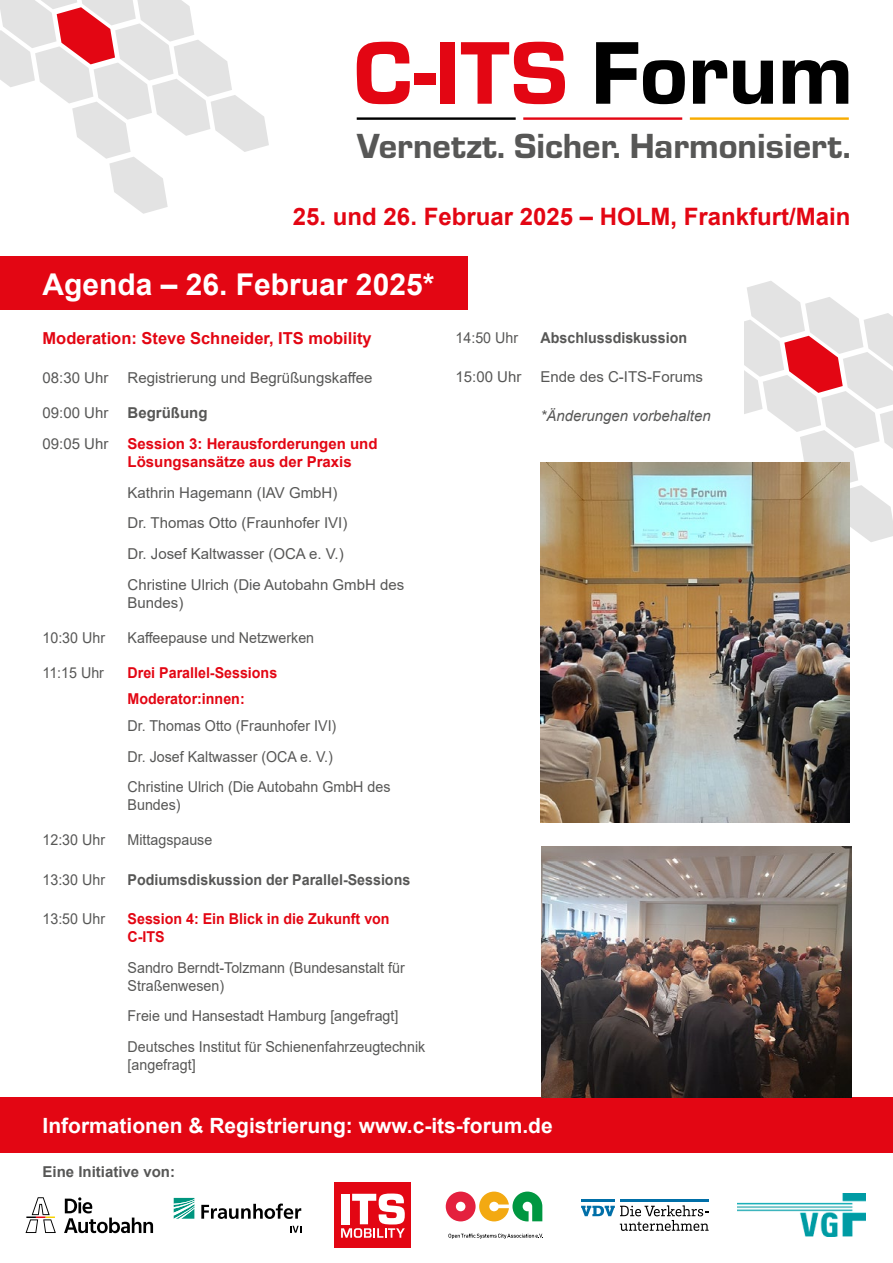
<style>
.page{position:relative;width:893px;height:1263px;background:#fff}
.page>*{position:absolute;margin:0;border:0;box-sizing:border-box;transform-origin:0 0}
.t1{font:92.25px "Eurostile Hea";color:#e30613}
.t2{font:36.15px "Eurostile Hea";color:#575756}
.t3{font:700 30px "Arial";color:#fff}
.t4{font:700 24px "Arial";color:#e30613}
.t5{font:700 21px "Arial";color:#fff}
.t6{font:700 16.5px "Arial";color:#e30613}
.t7{font:15px/30.8px "Arial";color:#575756;scale:.95 1}
.t8{font:15px/30.8px "Arial";color:#575756}
.t9{font:700 15px/26.5px "Arial";color:#e30613;scale:.95 1}
.t10{font:700 15px "Arial";color:#575756;scale:.95 1}
.t11{font:700 15px/18px "Arial";color:#e30613}
.t12{font:700 15px "Arial";color:#575756}
.t13{font:italic 15px "Arial";color:#575756}
.s1{color:#000}
</style>
<div class="page">
<svg style="left:0;top:0;width:269px;height:214px"></svg>
<svg style="left:744px;top:281px;width:149px;height:261px"></svg>
<hr style="left:357px;top:117px;width:159px;height:3px;background:#000">
<hr style="left:523px;top:117px;width:159px;height:3px;background:#e30613">
<hr style="left:690px;top:117px;width:159px;height:3px;background:#f8ac00">
<div style="left:0;top:1097px;width:893px;height:55px;background:#e30613"></div>
<hr style="left:581px;top:1199px;width:34px;height:3px;background:#006fa8">
<hr style="left:620px;top:1199px;width:89px;height:3px;background:#006fa8">
<svg style="left:581px;top:1205px;width:128px;height:26px"></svg>
<svg style="left:446px;top:1191px;width:96px;height:30px"></svg>
<svg style="left:448px;top:1234px;width:95px;height:5px"></svg>
<div style="left:335px;top:1182px;width:76px;height:66px;background:#e30613"></div>
<svg style="left:341px;top:1193px;width:64px;height:45px"></svg>
<img style="left:738px;top:1194px;width:127px;height:43px">
<svg style="left:174px;top:1198px;width:20px;height:21px"></svg>
<svg style="left:201px;top:1203px;width:100px;height:16px"></svg>
<svg style="left:290px;top:1226px;width:11px;height:7px"></svg>
<svg style="left:26px;top:1197px;width:127px;height:36px"></svg>
<div style="left:0;top:256px;width:467px;height:53px;background:#e30613"></div>
<img style="left:541px;top:462px;width:308px;height:361px">
<img style="left:541px;top:846px;width:310px;height:251px">
<h1 class="t1" style="left:354px;top:8px;width:501px">C-ITS <span class="s1">Forum</span></h1>
<h2 class="t2" style="left:357px;top:120px;width:495px">Vernetzt. Sicher. Harmonisiert.</h2>
<h3 class="t4" style="left:293px;top:200px;width:559px">25. und 26. Februar 2025 – HOLM, Frankfurt/Main</h3>
<h3 class="t3" style="left:43px;top:263px;width:393px">Agenda – 26. Februar 2025*</h3>
<p class="t6" style="left:43px;top:326px;width:331px">Moderation: Steve Schneider, ITS mobility</p>
<p class="t8" style="left:43px;top:362px;width:67px">08:30 Uhr</p>
<p class="t8" style="left:128px;top:362px;width:246px">Registrierung und Begrüßungskaffee</p>
<p class="t8" style="left:43px;top:397px;width:67px">09:00 Uhr</p>
<p class="t12" style="left:128px;top:402px;width:81px">Begrüßung</p>
<p class="t8" style="left:43px;top:428px;width:67px">09:05 Uhr</p>
<p class="t11" style="left:128px;top:435px;width:252px">Session 3: Herausforderungen und<br>Lösungsansätze aus der Praxis</p>
<p class="t8" style="left:128px;top:477px;width:278px">Kathrin Hagemann (IAV GmbH)<br>Dr. Thomas Otto (Fraunhofer IVI)<br>Dr. Josef Kaltwasser (OCA e. V.)<br>Christine Ulrich (Die Autobahn GmbH des</p>
<p class="t8" style="left:128px;top:587px;width:57px">Bundes)</p>
<p class="t7" style="left:43px;top:622px;width:67px">10:30 Uhr</p>
<p class="t7" style="left:128px;top:622px;width:198px">Kaffeepause und Netzwerken</p>
<p class="t7" style="left:43px;top:657px;width:66px">11:15 Uhr</p>
<p class="t9" style="left:128px;top:659px;width:159px">Drei Parallel-Sessions<br>Moderator:innen:</p>
<p class="t7" style="left:128px;top:710px;width:278px">Dr. Thomas Otto (Fraunhofer IVI)<br>Dr. Josef Kaltwasser (OCA e. V.)<br>Christine Ulrich (Die Autobahn GmbH des</p>
<p class="t7" style="left:128px;top:790px;width:57px">Bundes)</p>
<p class="t7" style="left:43px;top:825px;width:67px">12:30 Uhr</p>
<p class="t7" style="left:128px;top:825px;width:91px">Mittagspause</p>
<p class="t7" style="left:43px;top:864px;width:67px">13:30 Uhr</p>
<p class="t10" style="left:128px;top:869px;width:299px">Podiumsdiskussion der Parallel-Sessions</p>
<p class="t7" style="left:43px;top:903px;width:67px">13:50 Uhr</p>
<p class="t9" style="left:128px;top:910px;width:277px;line-height:18px">Session 4: Ein Blick in die Zukunft von<br>C-ITS</p>
<p class="t7" style="left:128px;top:958px;width:293px;line-height:18px">Sandro Berndt-Tolzmann (Bundesanstalt für<br>Straßenwesen)</p>
<p class="t7" style="left:128px;top:1001px;width:315px">Freie und Hansestadt Hamburg [angefragt]<br>Deutsches Institut für Schienenfahrzeugtechnik</p>
<p class="t7" style="left:128px;top:1049px;width:73px">[angefragt]</p>
<p class="t7" style="left:456px;top:322px;width:67px">14:50 Uhr</p>
<p class="t10" style="left:541px;top:327px;width:156px">Abschlussdiskussion</p>
<p class="t8" style="left:455px;top:361px;width:67px">15:00 Uhr</p>
<p class="t8" style="left:541px;top:361px;width:164px">Ende des C-ITS-Forums</p>
<p class="t13" style="left:541px;top:406px;width:172px">*Änderungen vorbehalten</p>
<h3 class="t5" style="left:43px;top:1110px;width:512px">Informationen &amp; Registrierung: www.c-its-forum.de</h3>
<p class="t12" style="left:43px;top:1161px;width:134px">Eine Initiative von:</p>
</div>
